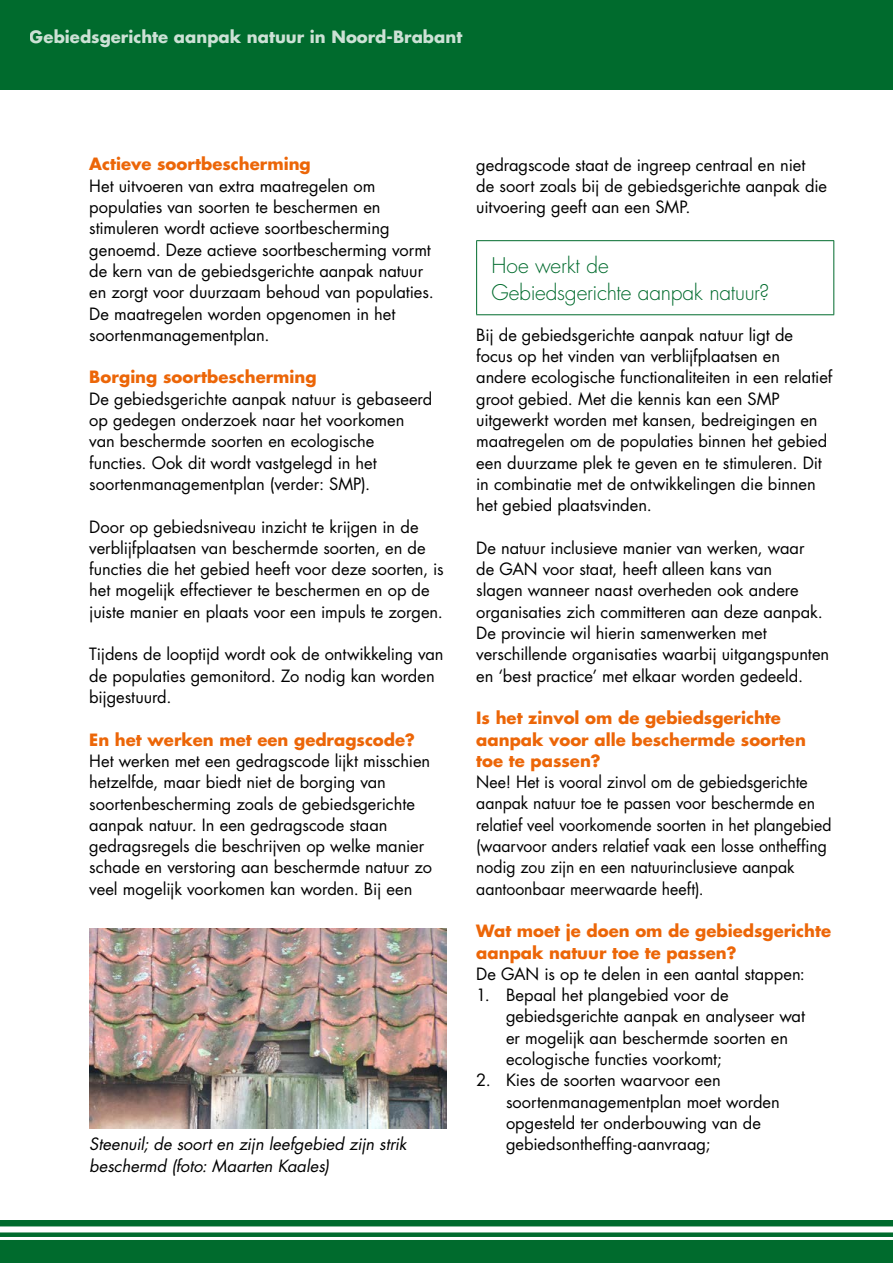
<style>
.page{position:relative;width:893px;height:1263px;background:#fff}
.page>*{position:absolute;margin:0;border:0;box-sizing:border-box;transform-origin:0 0}
.t1{font:300 21px/27px "Futura Std";letter-spacing:-.01em;color:#006b2d}
.t2{font:16.5px/21.3px "Futura Std";color:#000}
.t3{font:16.5px/21.3px "Futura Std";color:#000;scale:.96 1}
.t4{font:700 16.5px/21.3px "Futura Std";color:#ec6608}
.t5{font:italic 16.5px/21.3px "Futura Std";letter-spacing:-.005em;color:#000}
.t6{font:700 16.5px "Futura Std";color:#fff}
</style>
<div class="page">
<div style="left:0;top:0;width:893px;height:89px;background:#006b2d"></div>
<div style="left:0;top:1220px;width:893px;height:43px;background:#006b2d"></div>
<hr style="left:476px;top:240px;width:358px;height:1px;background:#006b2d">
<hr style="left:476px;top:241px;width:1px;height:73px;background:#006b2d">
<hr style="left:833px;top:241px;width:1px;height:73px;background:#006b2d">
<hr style="left:476px;top:314px;width:358px;height:1px;background:#006b2d">
<div style="left:0;top:1226px;width:893px;height:6px;background:#fff"></div>
<hr style="left:0;top:1237px;width:893px;height:3px;background:#fff">
<img style="left:89px;top:928px;width:357px;height:201px">
<p class="t6" style="left:30px;top:26px;width:434px">Gebiedsgerichte aanpak natuur in Noord-Brabant</p>
<p class="t4" style="left:89px;top:153px;width:223px">Actieve soortbescherming</p>
<p class="t2" style="left:89px;top:175px;width:346px">Het uitvoeren van extra maatregelen om populaties van soorten te beschermen en stimuleren wordt actieve soortbescherming genoemd. Deze actieve soortbescherming vormt de kern van de gebiedsgerichte aanpak natuur en zorgt voor duurzaam behoud van populaties.<br>De maatregelen worden opgenomen in het soortenmanagementplan.</p>
<p class="t4" style="left:89px;top:366px;width:229px">Borging soortbescherming</p>
<p class="t2" style="left:89px;top:388px;width:345px">De gebiedsgerichte aanpak natuur is gebaseerd op gedegen onderzoek naar het voorkomen van beschermde soorten en ecologische functies. Ook dit wordt vastgelegd in het soortenmanagementplan (verder: SMP).</p>
<p class="t2" style="left:89px;top:516px;width:356px">Door op gebiedsniveau inzicht te krijgen in de verblijfplaatsen van beschermde soorten, en de functies die het gebied heeft voor deze soorten, is het mogelijk effectiever te beschermen en op de juiste manier en plaats voor een impuls te zorgen.</p>
<p class="t2" style="left:89px;top:644px;width:356px">Tijdens de looptijd wordt ook de ontwikkeling van de populaties gemonitord. Zo nodig kan worden bijgestuurd.</p>
<p class="t4" style="left:89px;top:728px;width:327px">En het werken met een gedragscode?</p>
<p class="t2" style="left:89px;top:750px;width:344px">Het werken met een gedragscode lijkt misschien hetzelfde, maar biedt niet de borging van soortenbescherming zoals de gebiedsgerichte aanpak natuur. In een gedragscode staan gedragsregels die beschrijven op welke manier schade en verstoring aan beschermde natuur zo veel mogelijk voorkomen kan worden. Bij een</p>
<p class="t5" style="left:89px;top:1134px;width:319px">Steenuil; de soort en zijn leefgebied zijn strik beschermd (foto: Maarten Kaales)</p>
<p class="t2" style="left:476px;top:154px;width:352px">gedragscode staat de ingreep centraal en niet de soort zoals bij de gebiedsgerichte aanpak die uitvoering geeft aan een SMP.</p>
<p class="t1" style="left:491px;top:252px;width:280px">Hoe werkt de<br>Gebiedsgerichte aanpak natuur?</p>
<p class="t2" style="left:476px;top:324px;width:358px">Bij de gebiedsgerichte aanpak natuur ligt de focus op het vinden van verblijfplaatsen en andere ecologische functionaliteiten in een relatief groot gebied. Met die kennis kan een SMP uitgewerkt worden met kansen, bedreigingen en maatregelen om de populaties binnen het gebied een duurzame plek te geven en te stimuleren. Dit in combinatie met de ontwikkelingen die binnen het gebied plaatsvinden.</p>
<p class="t2" style="left:476px;top:537px;width:354px">De natuur inclusieve manier van werken, waar<br>de GAN voor staat, heeft alleen kans van<br>slagen wanneer naast overheden ook andere organisaties zich committeren aan deze aanpak.<br>De provincie wil hierin samenwerken met verschillende organisaties waarbij uitgangspunten en ‘best practice’ met elkaar worden gedeeld.</p>
<p class="t4" style="left:476px;top:707px;width:331px">Is het zinvol om de gebiedsgerichte aanpak voor alle beschermde soorten toe te passen?</p>
<p class="t3" style="left:476px;top:771px;width:372px">Nee! Het is vooral zinvol om de gebiedsgerichte aanpak natuur toe te passen voor beschermde en relatief veel voorkomende soorten in het plangebied (waarvoor anders relatief vaak een losse ontheffing nodig zou zijn en een natuurinclusieve aanpak aantoonbaar meerwaarde heeft).</p>
<p class="t4" style="left:476px;top:920px;width:356px">Wat moet je doen om de gebiedsgerichte aanpak natuur toe te passen?</p>
<p class="t2" style="left:476px;top:963px;width:330px">De GAN is op te delen in een aantal stappen:</p>
<p class="t2" style="left:506px;top:984px;width:301px;text-indent:-30px">1. Bepaal het plangebied voor de gebiedsgerichte aanpak en analyseer wat er mogelijk aan beschermde soorten en ecologische functies voorkomt;</p>
<p class="t2" style="left:506px;top:1070px;width:275px;text-indent:-30px">2. Kies de soorten waarvoor een soortenmanagementplan moet worden opgesteld ter onderbouwing van de gebiedsontheffing-aanvraag;</p>
</div>
